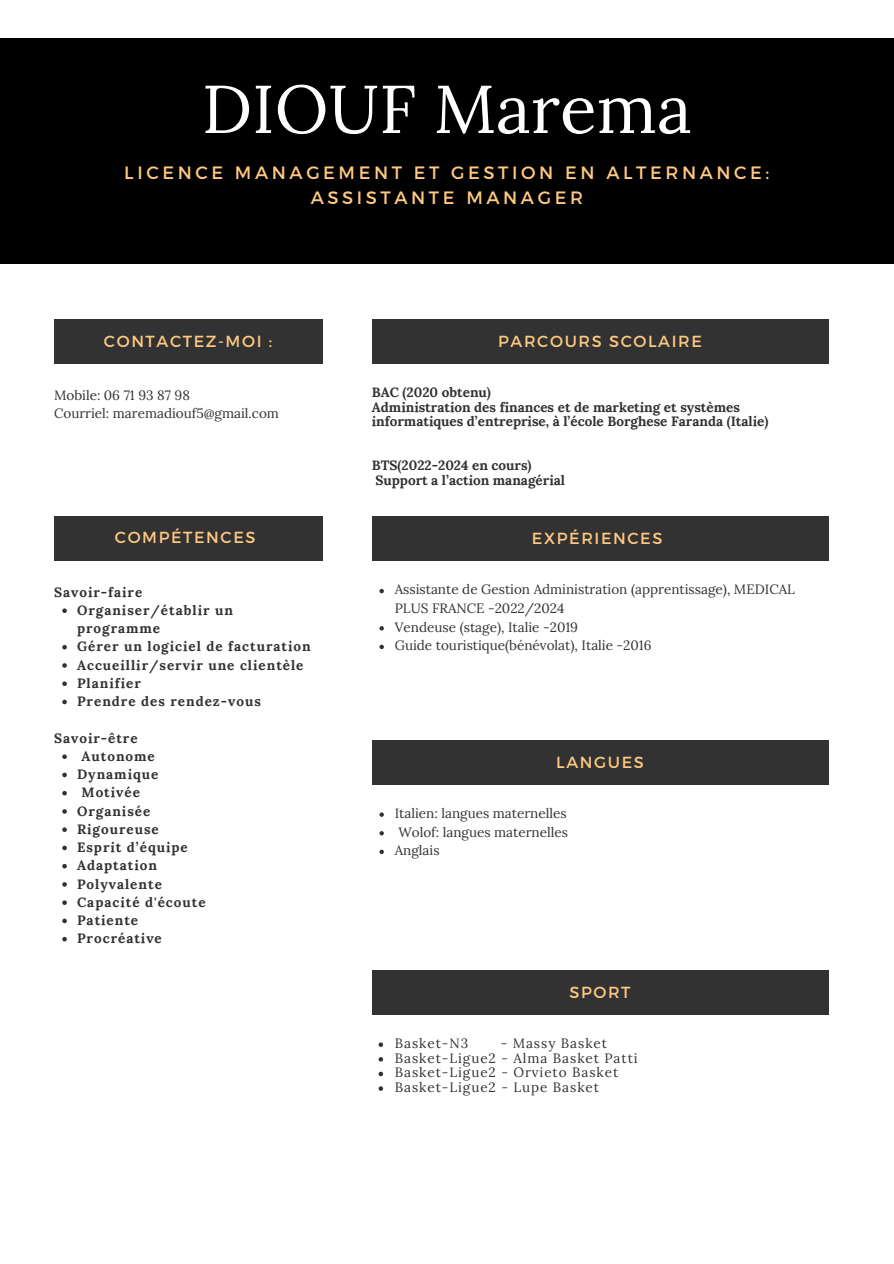
<style>
.page{position:relative;width:894px;height:1264px;background:#fff}
.page>*{position:absolute;margin:0;border:0;box-sizing:border-box;transform-origin:0 0}
.t1{font:67.5px "Lora";color:#fff}
.t2{font:17.85px/24.8px "Montserrat";letter-spacing:.2em;color:#ffc981;text-align:center}
.t3{font:16.05px "Montserrat";letter-spacing:.1em;color:#ffc981}
.t4{font:700 13.5px/18.3px "Lora";letter-spacing:.07em;color:#323232}
.t5{font:13.5px/18.6px "Lora";color:#323232}
.t6{font:700 13.5px/14.7px "Lora";color:#323232}
.t7{font:13.5px "Lora";letter-spacing:.07em;color:#323232}
</style>
<div class="page">
<div style="left:0;top:38px;width:893px;height:225px;background:#000"></div>
<div style="left:54px;top:516px;width:268px;height:45px;background:#323232"></div>
<svg style="left:62px;top:608px;width:5px;height:5px"></svg>
<svg style="left:62px;top:645px;width:5px;height:4px"></svg>
<svg style="left:62px;top:663px;width:5px;height:4px"></svg>
<svg style="left:62px;top:681px;width:5px;height:5px"></svg>
<svg style="left:62px;top:699px;width:5px;height:5px"></svg>
<svg style="left:62px;top:754px;width:5px;height:5px"></svg>
<svg style="left:62px;top:772px;width:5px;height:5px"></svg>
<svg style="left:62px;top:791px;width:5px;height:4px"></svg>
<svg style="left:62px;top:809px;width:5px;height:4px"></svg>
<svg style="left:62px;top:827px;width:5px;height:5px"></svg>
<svg style="left:62px;top:845px;width:5px;height:5px"></svg>
<svg style="left:62px;top:863px;width:5px;height:5px"></svg>
<svg style="left:62px;top:882px;width:5px;height:4px"></svg>
<svg style="left:62px;top:900px;width:5px;height:5px"></svg>
<svg style="left:62px;top:918px;width:5px;height:5px"></svg>
<svg style="left:62px;top:936px;width:5px;height:5px"></svg>
<div style="left:54px;top:319px;width:268px;height:45px;background:#323232"></div>
<div style="left:372px;top:319px;width:456px;height:45px;background:#323232"></div>
<div style="left:372px;top:969px;width:456px;height:45px;background:#323232"></div>
<svg style="left:378px;top:1042px;width:5px;height:4px"></svg>
<svg style="left:378px;top:1057px;width:5px;height:4px"></svg>
<svg style="left:378px;top:1071px;width:5px;height:5px"></svg>
<svg style="left:378px;top:1086px;width:5px;height:4px"></svg>
<div style="left:372px;top:739px;width:456px;height:45px;background:#323232"></div>
<svg style="left:379px;top:812px;width:5px;height:4px"></svg>
<svg style="left:379px;top:831px;width:5px;height:4px"></svg>
<svg style="left:379px;top:849px;width:5px;height:5px"></svg>
<div style="left:372px;top:516px;width:456px;height:45px;background:#323232"></div>
<svg style="left:379px;top:589px;width:5px;height:4px"></svg>
<svg style="left:379px;top:626px;width:5px;height:4px"></svg>
<svg style="left:379px;top:644px;width:5px;height:5px"></svg>
<h2 class="t1" style="left:202px;top:65px;width:491px">DIOUF Marema</h2>
<h1 class="t2" style="left:124px;top:159px;width:646px">LICENCE MANAGEMENT ET GESTION EN ALTERNANCE:<br>ASSISTANTE MANAGER</h1>
<p class="t3" style="left:104px;top:331px;width:170px">CONTACTEZ-MOI :</p>
<h4 class="t3" style="left:498px;top:331px;width:205px">PARCOURS SCOLAIRE</h4>
<p class="t5" style="left:54px;top:385px;width:137px">Mobile: 06 71 93 87 98</p>
<p class="t5" style="left:54px;top:404px;width:226px">Courriel: maremadiouf5@gmail.com</p>
<h2 class="t6" style="left:372px;top:385px;width:398px">BAC (2020 obtenu)<br>Administration des finances et de marketing et systèmes informatiques d’entreprise, à l’école Borghese Faranda (Italie)</h2>
<h4 class="t6" style="left:372px;top:458px;width:195px">BTS(2022-2024 en cours)<br>Support a l’action managérial</h4>
<h2 class="t3" style="left:115px;top:527px;width:142px">COMPÉTENCES</h2>
<p class="t4" style="left:54px;top:582px;width:90px">Savoir-faire</p>
<p class="t4" style="left:77px;top:600px;width:157px">Organiser/établir un programme</p>
<h3 class="t4" style="left:77px;top:637px;width:235px">Gérer un logiciel de facturation</h3>
<h4 class="t4" style="left:77px;top:655px;width:228px">Accueillir/servir une clientèle</h4>
<p class="t4" style="left:77px;top:673px;width:65px">Planifier</p>
<p class="t4" style="left:77px;top:692px;width:185px">Prendre des rendez-vous</p>
<p class="t4" style="left:54px;top:728px;width:85px">Savoir-être</p>
<p class="t4" style="left:82px;top:746px;width:75px">Autonome</p>
<p class="t4" style="left:77px;top:765px;width:83px">Dynamique</p>
<h4 class="t4" style="left:82px;top:783px;width:60px">Motivée</h4>
<p class="t4" style="left:77px;top:801px;width:75px">Organisée</p>
<p class="t4" style="left:77px;top:819px;width:83px">Rigoureuse</p>
<p class="t4" style="left:77px;top:838px;width:112px">Esprit d’équipe</p>
<p class="t4" style="left:77px;top:856px;width:81px">Adaptation</p>
<p class="t4" style="left:77px;top:874px;width:86px">Polyvalente</p>
<p class="t4" style="left:77px;top:892px;width:130px">Capacité d'écoute</p>
<p class="t4" style="left:77px;top:910px;width:63px">Patiente</p>
<p class="t4" style="left:77px;top:929px;width:86px">Procréative</p>
<p class="t3" style="left:532px;top:528px;width:132px">EXPÉRIENCES</p>
<p class="t5" style="left:394px;top:580px;width:401px">Assistante de Gestion Administration (apprentissage), MEDICAL<br>PLUS FRANCE -2022/2024</p>
<p class="t5" style="left:394px;top:617px;width:185px">Vendeuse (stage), Italie -2019</p>
<p class="t5" style="left:394px;top:636px;width:258px">Guide touristique(bénévolat), Italie -2016</p>
<p class="t3" style="left:556px;top:751px;width:89px">LANGUES</p>
<p class="t5" style="left:394px;top:803px;width:173px">Italien: langues maternelles</p>
<p class="t5" style="left:398px;top:822px;width:171px">Wolof: langues maternelles</p>
<h2 class="t5" style="left:394px;top:841px;width:46px">Anglais</h2>
<h2 class="t3" style="left:569px;top:982px;width:63px">SPORT</h2>
<h2 class="t7" style="left:394px;top:1034px;width:75px">Basket-N3</h2>
<h2 class="t7" style="left:500px;top:1034px;width:108px">- Massy Basket</h2>
<p class="t7" style="left:394px;top:1049px;width:244px">Basket-Ligue2 - Alma Basket Patti</p>
<p class="t7" style="left:394px;top:1063px;width:225px">Basket-Ligue2 - Orvieto Basket</p>
<p class="t7" style="left:394px;top:1078px;width:206px">Basket-Ligue2 - Lupe Basket</p>
</div>
